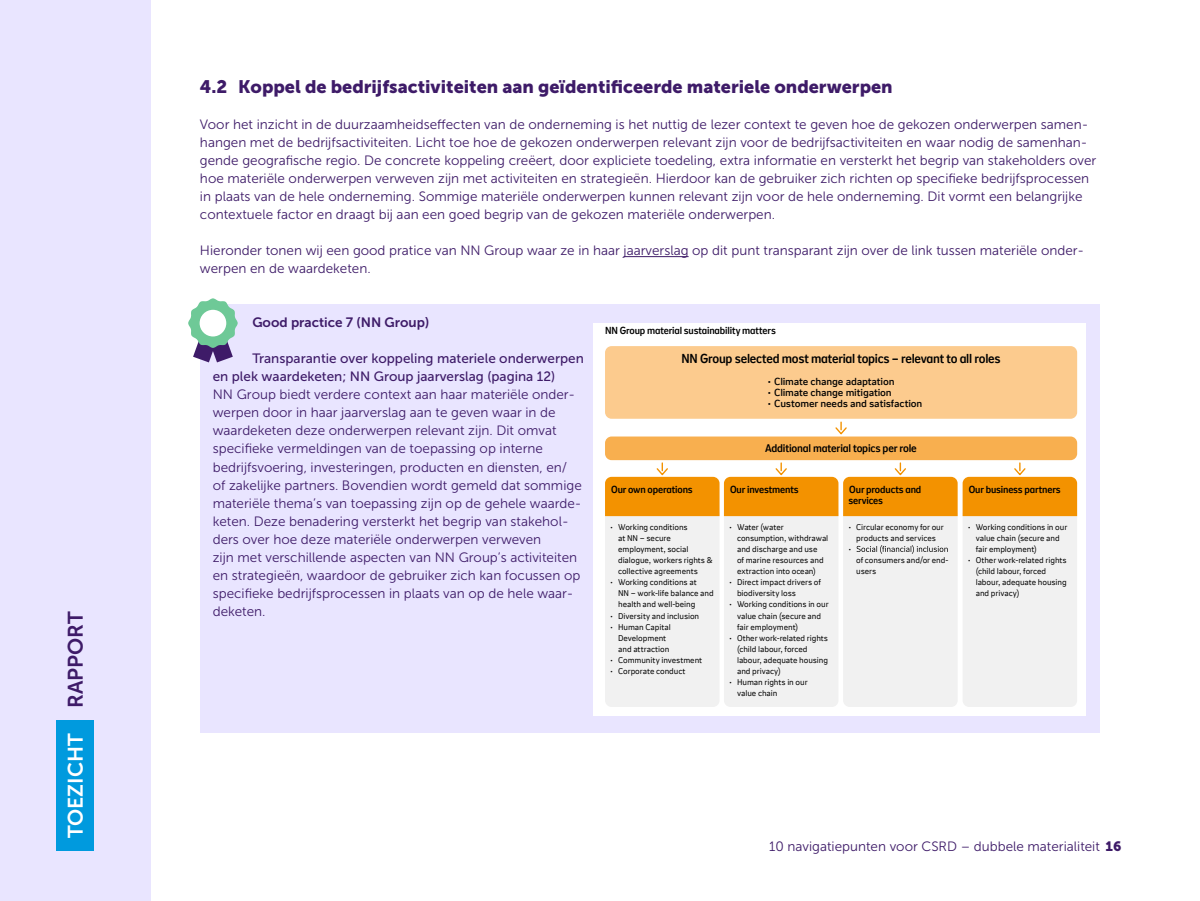
<style>
.page{position:relative;width:1200px;height:901px;background:#fff}
.page>*{position:absolute;margin:0;border:0;box-sizing:border-box;transform-origin:0 0}
.t1{font:21px "Museo Sans 700";color:#fff}
.H2_Paragraafkop_NR{font:18px "Museo Sans 900";color:#3e1b68}
.P_Platte_tekst{font:13.5px/18px "Museo Sans 300";color:#3e1b68}
.P_Kadertekst{font:13.5px/18px "Museo Sans 300";color:#3e1b68}
.H3_subkaderkop{font:13.5px/18px "Museo Sans 500";color:#3e1b68}
.H3_Kaderkop{font:13.5px "Museo Sans 700";color:#3e1b68}
.t2{font:12.9px "NN Nitti Grotesk Heading";letter-spacing:-.02em;color:#000}
.t3{font:11.1px "NN Nitti Grotesk Heading";letter-spacing:-.015em;color:#000}
.t4{font:10.2px/11.1px "NN Nitti Grotesk Heading";letter-spacing:-.015em;color:#000}
.t5{font:500 10.2px "NN Nitti Grotesk Text";letter-spacing:-.015em;color:#000}
.t6{font:8.4px/11.1px "NN Nitti Grotesk Text";letter-spacing:-.005em;color:#000}
.s1{color:#3e1b68}
.s2{font-family:"Museo Sans 900"}
</style>
<div class="page">
<div style="left:0;top:0;width:150px;height:900px;background:#e9e5ff"></div>
<div style="left:56px;top:720px;width:38px;height:130px;background:#009ade"></div>
<div style="left:200px;top:304px;width:900px;height:428px;background:#e9e5ff"></div>
<hr style="left:624px;top:256px;width:65px;height:1px;background:#3e1b68">
<div style="left:594px;top:323px;width:492px;height:391px;background:#fff"></div>
<div style="left:605px;top:346px;width:472px;height:72px;background:#fccb8e;border-radius:7px"></div>
<div style="left:605px;top:436px;width:472px;height:24px;background:#f8af4f;border-radius:7px"></div>
<svg style="left:835px;top:422px;width:12px;height:13px"></svg>
<svg style="left:605px;top:463px;width:472px;height:243px"></svg>
<svg style="left:188px;top:298px;width:50px;height:64px"></svg>
<div style="left:200px;top:309px;width:26px;height:27px;background:#fff;border-radius:50%"></div>
<h1 class="t1" style="left:64px;top:837px;width:228px;rotate:-90deg">TOEZICHT <span class="s1">RAPPORT</span></h1>
<h2 class="H2_Paragraafkop_NR" style="left:200px;top:76px;width:694px">4.2 Koppel de bedrijfsactiviteiten aan geïdentificeerde materiele onderwerpen</h2>
<p class="P_Platte_tekst" style="left:200px;top:115px;width:898px">Voor het inzicht in de duurzaamheidseffecten van de onderneming is het nuttig de lezer context te geven hoe de gekozen onderwerpen samen&shy;hangen met de bedrijfsactiviteiten. Licht toe hoe de gekozen onderwerpen relevant zijn voor de bedrijfsactiviteiten en waar nodig de samenhan&shy;gende geografische regio. De concrete koppeling creëert, door expliciete toedeling, extra informatie en versterkt het begrip van stakeholders over hoe materiële onderwerpen verweven zijn met activiteiten en strategieën. Hierdoor kan de gebruiker zich richten op specifieke bedrijfsprocessen in plaats van de hele onderneming. Sommige materiële onderwerpen kunnen relevant zijn voor de hele onderneming. Dit vormt een belangrijke contextuele factor en draagt bij aan een goed begrip van de gekozen materiële onderwerpen.</p>
<p class="P_Platte_tekst" style="left:200px;top:241px;width:886px">Hieronder tonen wij een good pratice van NN Group waar ze in haar jaarverslag op dit punt transparant zijn over de link tussen materiële onder&shy;werpen en de waardeketen.</p>
<h3 class="H3_Kaderkop" style="left:252px;top:315px;width:178px">Good practice 7 (NN Group)</h3>
<p class="H3_subkaderkop" style="left:213px;top:349px;width:373px;text-indent:40px">Transparantie over koppeling materiele onderwerpen en plek waardeketen; NN Group jaarverslag (pagina 12)</p>
<p class="P_Kadertekst" style="left:213px;top:385px;width:371px">NN Group biedt verdere context aan haar materiële onder&shy;werpen door in haar jaarverslag aan te geven waar in de waardeketen deze onderwerpen relevant zijn. Dit omvat specifieke vermeldingen van de toepassing op interne bedrijfsvoering, investeringen, producten en diensten, en/ of zakelijke partners. Bovendien wordt gemeld dat sommige materiële thema’s van toepassing zijn op de gehele waarde&shy;keten. Deze benadering versterkt het begrip van stakehol&shy;ders over hoe deze materiële onderwerpen verweven<br>zijn met verschillende aspecten van NN Group’s activiteiten en strategieën, waardoor de gebruiker zich kan focussen op specifieke bedrijfsprocessen in plaats van op de hele waar&shy;deketen.</p>
<p class="t4" style="left:605px;top:324px;width:172px">NN Group material sustainability matters</p>
<p class="t2" style="left:682px;top:349px;width:321px">NN Group selected most material topics – relevant to all roles</p>
<p class="t5" style="left:768px;top:374px;width:129px">• Climate change adaptation</p>
<p class="t5" style="left:768px;top:385px;width:126px">• Climate change mitigation</p>
<p class="t5" style="left:768px;top:396px;width:156px">• Customer needs and satisfaction</p>
<p class="t3" style="left:765px;top:440px;width:153px">Additional material topics per role</p>
<p class="t4" style="left:611px;top:483px;width:83px">Our own operations</p>
<p class="t4" style="left:730px;top:483px;width:70px">Our investments</p>
<p class="t4" style="left:848px;top:483px;width:75px">Our products and services</p>
<p class="t4" style="left:969px;top:483px;width:93px">Our business partners</p>
<p class="t6" style="left:618px;top:520px;width:96px;text-indent:-8px">• Working conditions<br>at NN – secure employment, social dialogue, workers rights &amp; collective agreements</p>
<p class="t6" style="left:618px;top:576px;width:97px;text-indent:-8px">• Working conditions at<br>NN – work-life balance and health and well-being</p>
<p class="t6" style="left:610px;top:609px;width:91px">• Diversity and inclusion</p>
<p class="t6" style="left:618px;top:620px;width:54px;text-indent:-8px">• Human Capital<br>Development and attraction</p>
<p class="t6" style="left:610px;top:653px;width:93px">• Community investment</p>
<p class="t6" style="left:610px;top:665px;width:77px">• Corporate conduct</p>
<p class="t6" style="left:737px;top:520px;width:93px;text-indent:-8px">• Water (water consumption, withdrawal and discharge and use<br>of marine resources and extraction into ocean)</p>
<p class="t6" style="left:737px;top:576px;width:85px;text-indent:-8px">• Direct impact drivers of biodiversity loss</p>
<p class="t6" style="left:737px;top:598px;width:93px;text-indent:-8px">• Working conditions in our value chain (secure and fair employment)</p>
<p class="t6" style="left:737px;top:631px;width:93px;text-indent:-8px">• Other work-related rights (child labour, forced labour, adequate housing and privacy)</p>
<p class="t6" style="left:737px;top:676px;width:72px;text-indent:-8px">• Human rights in our value chain</p>
<p class="t6" style="left:848px;top:520px;width:97px">• Circular economy for our</p>
<p class="t6" style="left:856px;top:531px;width:81px">products and services</p>
<p class="t6" style="left:848px;top:542px;width:4px">•</p>
<p class="t6" style="left:856px;top:554px;width:94px">of consumers and/or end-</p>
<p class="t6" style="left:856px;top:565px;width:22px">users</p>
<p class="t6" style="left:976px;top:520px;width:93px;text-indent:-8px">• Working conditions in our value chain (secure and fair employment)</p>
<p class="t6" style="left:976px;top:554px;width:93px;text-indent:-8px">• Other work-related rights (child labour, forced labour, adequate housing and privacy)</p>
<p class="P_Platte_tekst" style="left:769px;top:836px;width:354px">10 navigatiepunten voor CSRD – dubbele materialiteit <span class="s2">16</span></p>
</div>
